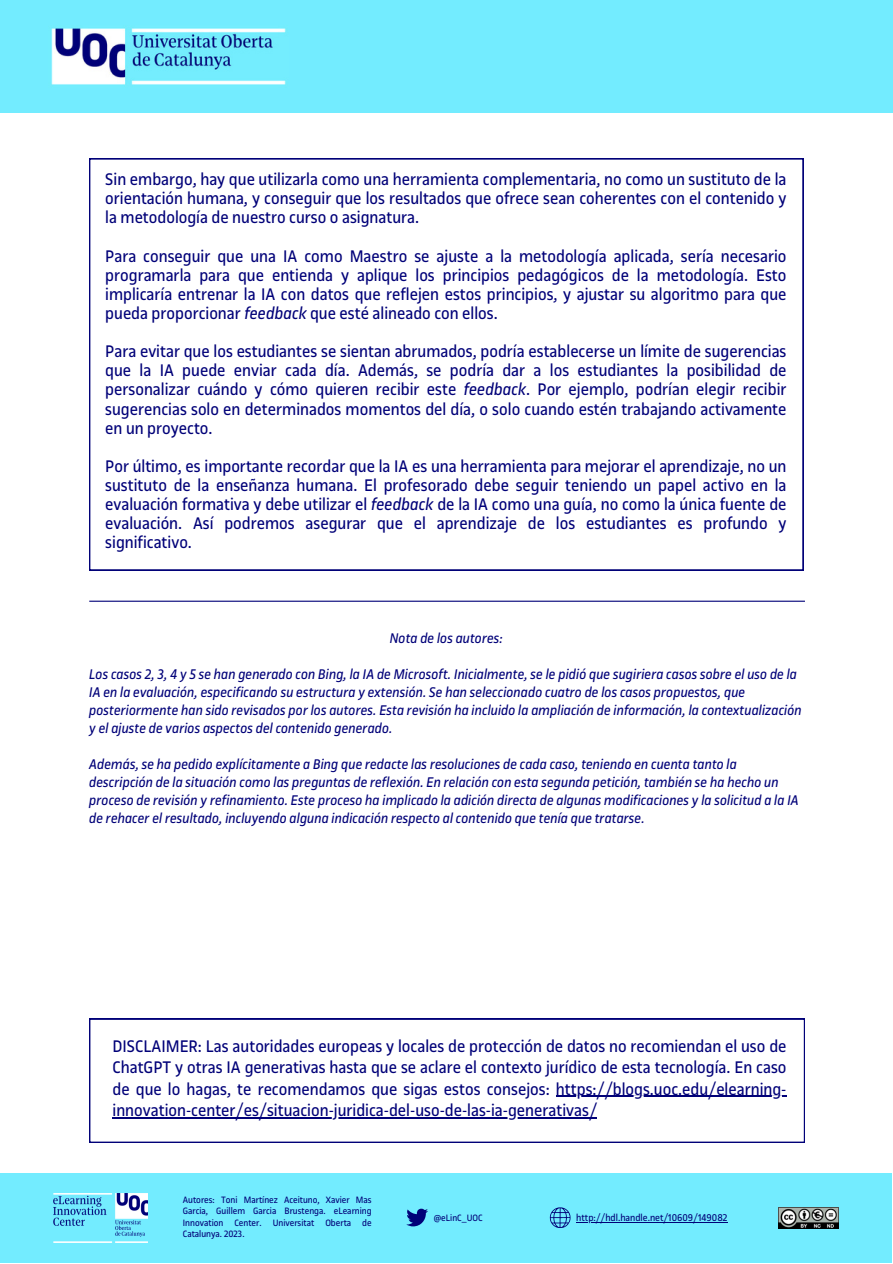
<style>
.page{position:relative;width:893px;height:1264px;background:#fff}
.page>*{position:absolute;margin:0;border:0;box-sizing:border-box;transform-origin:0 0}
.t1{font:18px/19px "UOC Sans";color:#000078;text-align:justify}
.t2{font:18px/21.3px "UOC Sans";color:#010178;text-align:justify}
.t3{font:italic 15px/18px "UOC Sans";color:#000078}
.t4{font:10.5px "UOC Sans";color:#010178}
.t5{font:9.9px/11.6px "UOC Sans";color:#010178;text-align:justify}
.s1{font-style:italic}
</style>
<div class="page">
<div style="left:0;top:0;width:892px;height:112px;background:#73ecff"></div>
<img style="left:51px;top:28px;width:235px;height:57px">
<svg style="left:89px;top:158px;width:714px;height:412px"></svg>
<hr style="left:89px;top:600px;width:715px;height:1px;background:#010178">
<svg style="left:89px;top:1018px;width:715px;height:124px"></svg>
<hr style="left:556px;top:1095px;width:230px;height:1px;background:#010178">
<hr style="left:112px;top:1117px;width:485px;height:1px;background:#010178">
<div style="left:0;top:1173px;width:892px;height:89px;background:#73ecff"></div>
<svg style="left:406px;top:1208px;width:21px;height:18px"></svg>
<svg style="left:549px;top:1207px;width:21px;height:20px"></svg>
<img style="left:778px;top:1207px;width:60px;height:21px">
<img style="left:53px;top:1193px;width:95px;height:49px">
<hr style="left:576px;top:1221px;width:151px;height:1px;background:#010178">
<p class="t1" style="left:105px;top:170px;width:682px">Sin embargo, hay que utilizarla como una herramienta complementaria, no como un sustituto de la orientación humana, y conseguir que los resultados que ofrece sean coherentes con el contenido y la metodología de nuestro curso o asignatura.</p>
<p class="t1" style="left:105px;top:247px;width:682px">Para conseguir que una IA como Maestro se ajuste a la metodología aplicada, sería necesario programarla para que entienda y aplique los principios pedagógicos de la metodología. Esto implicaría entrenar la IA con datos que reflejen estos principios, y ajustar su algoritmo para que pueda proporcionar <span class="s1">feedback</span> que esté alineado con ellos.</p>
<p class="t1" style="left:105px;top:342px;width:682px">Para evitar que los estudiantes se sientan abrumados, podría establecerse un límite de sugerencias que la IA puede enviar cada día. Además, se podría dar a los estudiantes la posibilidad de personalizar cuándo y cómo quieren recibir este <span class="s1">feedback</span>. Por ejemplo, podrían elegir recibir sugerencias solo en determinados momentos del día, o solo cuando estén trabajando activamente en un proyecto.</p>
<p class="t1" style="left:105px;top:457px;width:682px">Por último, es importante recordar que la IA es una herramienta para mejorar el aprendizaje, no un sustituto de la enseñanza humana. El profesorado debe seguir teniendo un papel activo en la evaluación formativa y debe utilizar el <span class="s1">feedback</span> de la IA como una guía, no como la única fuente de evaluación. Así podremos asegurar que el aprendizaje de los estudiantes es profundo y significativo.</p>
<p class="t3" style="left:389px;top:630px;width:115px">Nota de los autores:</p>
<p class="t3" style="left:89px;top:666px;width:714px">Los casos 2, 3, 4 y 5 se han generado con Bing, la IA de Microsoft. Inicialmente, se le pidió que sugiriera casos sobre el uso de la IA en la evaluación, especificando su estructura y extensión. Se han seleccionado cuatro de los casos propuestos, que posteriormente han sido revisados por los autores. Esta revisión ha incluido la ampliación de información, la contextualización y el ajuste de varios aspectos del contenido generado.</p>
<p class="t3" style="left:89px;top:756px;width:711px">Además, se ha pedido explícitamente a Bing que redacte las resoluciones de cada caso, teniendo en cuenta tanto la descripción de la situación como las preguntas de reflexión. En relación con esta segunda petición, también se ha hecho un proceso de revisión y refinamiento. Este proceso ha implicado la adición directa de algunas modificaciones y la solicitud a la IA de rehacer el resultado, incluyendo alguna indicación respecto al contenido que tenía que tratarse.</p>
<p class="t2" style="left:112px;top:1036px;width:675px">DISCLAIMER: Las autoridades europeas y locales de protección de datos no recomiendan el uso de ChatGPT y otras IA generativas hasta que se aclare el contexto jurídico de esta tecnología. En caso de que lo hagas, te recomendamos que sigas estos consejos: https://blogs.uoc.edu/elearning&shy;innovation-center/es/situacion-juridica-del-uso-de-las-ia-generativas/</p>
<p class="t5" style="left:183px;top:1194px;width:190px">Autores: Toni Martínez Aceituno, Xavier Mas Garcia, Guillem Garcia Brustenga. eLearning Innovation Center. Universitat Oberta de Catalunya. 2023.</p>
<p class="t5" style="left:433px;top:1212px;width:50px">@eLinC_UOC</p>
<p class="t4" style="left:576px;top:1212px;width:153px">http://hdl.handle.net/10609/149082</p>
</div>
